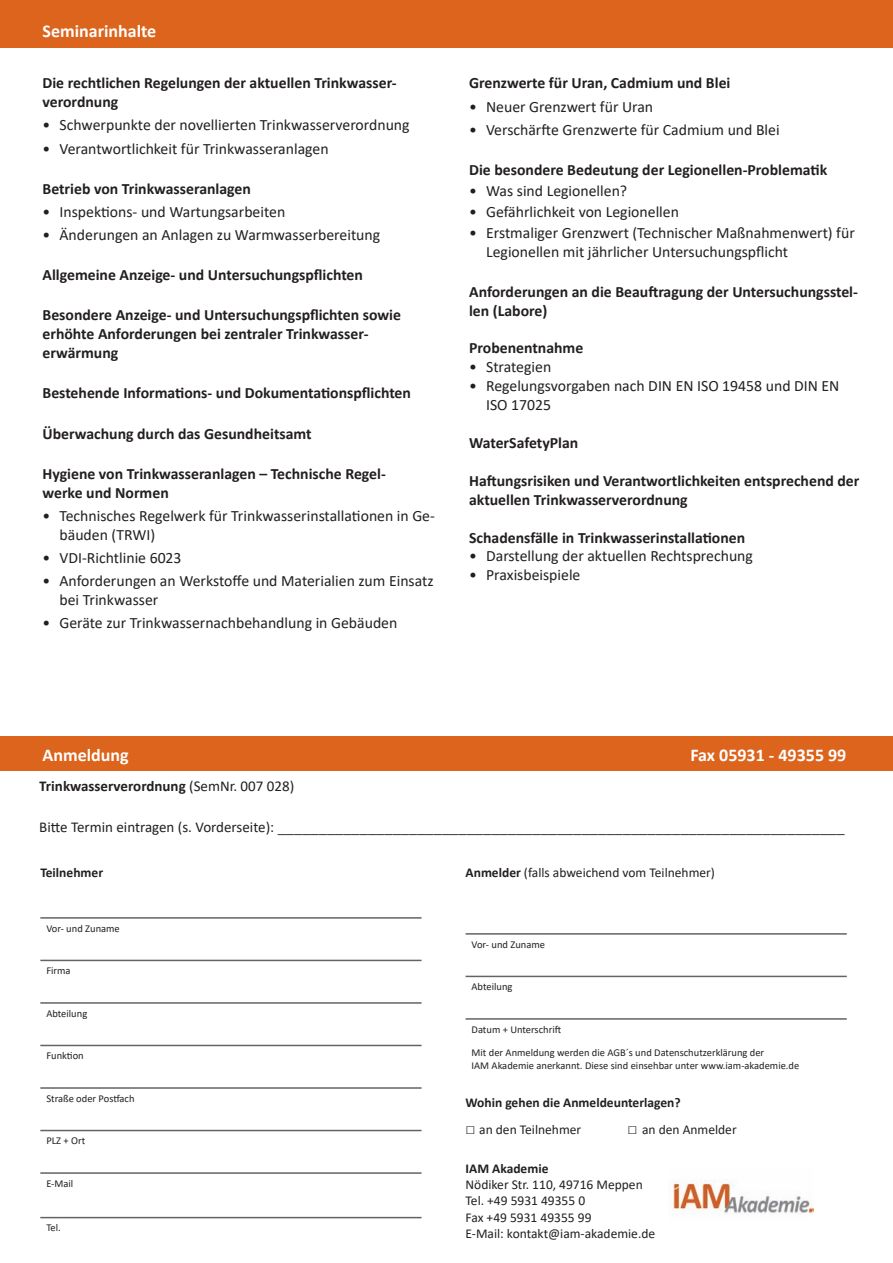
<style>
.page{position:relative;width:893px;height:1263px;background:#fff}
.page>*{position:absolute;margin:0;border:0;box-sizing:border-box;transform-origin:0 0}
.t1{font:700 18px "Calibri";color:#fff}
.t2{font:16.5px "Calibri";color:#3e3e3f}
.t3{font:15.75px/18.9px "Calibri";color:#231f20}
.t4{font:700 15.75px/18.9px "Calibri";color:#231f20}
.t5{font:700 15px "Calibri";color:#231f20}
.t6{font:13.5px/16.2px "Calibri";color:#231f20}
.t7{font:700 13.5px "Calibri";color:#231f20}
.t8{font:10.5px/12.6px "Calibri";color:#231f20}
.s1{font-weight:400}
.s2{font-size:15px;color:#231f20}
.s3{font-weight:700}
.s4{font-family:"Arial";font-weight:700;font-size:16.5px}
</style>
<div class="page">
<div style="left:0;top:0;width:893px;height:48px;background:#dc641c"></div>
<div style="left:0;top:737px;width:893px;height:34px;background:#dc641c"></div>
<hr style="left:40px;top:917px;width:382px;height:2px;background:#636366">
<hr style="left:40px;top:960px;width:382px;height:1px;background:#636366">
<hr style="left:40px;top:1002px;width:382px;height:2px;background:#636366">
<hr style="left:40px;top:1045px;width:382px;height:1px;background:#636366">
<hr style="left:40px;top:1087px;width:382px;height:2px;background:#636366">
<hr style="left:40px;top:1130px;width:382px;height:1px;background:#636366">
<hr style="left:40px;top:1172px;width:382px;height:2px;background:#636366">
<hr style="left:40px;top:1217px;width:382px;height:1px;background:#636366">
<hr style="left:466px;top:933px;width:381px;height:2px;background:#636366">
<hr style="left:466px;top:976px;width:381px;height:1px;background:#636366">
<hr style="left:466px;top:1018px;width:381px;height:2px;background:#636366">
<img style="left:673px;top:1180px;width:141px;height:35px">
<p class="t1" style="left:43px;top:18px;width:115px">Seminarinhalte</p>
<p class="t4" style="left:43px;top:73px;width:356px">Die rechtlichen Regelungen der aktuellen Trinkwasser&shy;verordnung</p>
<p class="t3" style="left:43px;top:115px;width:369px">• Schwerpunkte der novellierten Trinkwasserverordnung</p>
<p class="t3" style="left:43px;top:138px;width:288px">• Verantwortlichkeit für Trinkwasseranlagen</p>
<p class="t4" style="left:43px;top:179px;width:210px">Betrieb von Trinkwasseranlagen</p>
<p class="t3" style="left:43px;top:202px;width:244px">• Inspektions- und Wartungsarbeiten</p>
<p class="t3" style="left:43px;top:225px;width:339px">• Änderungen an Anlagen zu Warmwasserbereitung</p>
<p class="t4" style="left:43px;top:265px;width:322px">Allgemeine Anzeige- und Untersuchungspflichten</p>
<p class="t4" style="left:43px;top:305px;width:360px">Besondere Anzeige- und Untersuchungspflichten sowie erhöhte Anforderungen bei zentraler Trinkwasser&shy;erwärmung</p>
<p class="t4" style="left:43px;top:383px;width:370px">Bestehende Informations- und Dokumentationspflichten</p>
<p class="t4" style="left:43px;top:424px;width:271px">Überwachung durch das Gesundheitsamt</p>
<p class="t4" style="left:43px;top:464px;width:345px">Hygiene von Trinkwasseranlagen – Technische Regel&shy;werke und Normen</p>
<p class="t3" style="left:60px;top:506px;width:377px;text-indent:-17px">• Technisches Regelwerk für Trinkwasserinstallationen in Ge&shy;bäuden (TRWI)</p>
<p class="t3" style="left:43px;top:548px;width:141px">• VDI-Richtlinie 6023</p>
<p class="t3" style="left:60px;top:571px;width:376px;text-indent:-17px">• Anforderungen an Werkstoffe und Materialien zum Einsatz bei Trinkwasser</p>
<p class="t3" style="left:43px;top:613px;width:356px">• Geräte zur Trinkwassernachbehandlung in Gebäuden</p>
<p class="t4" style="left:469px;top:73px;width:263px">Grenzwerte für Uran, Cadmium und Blei</p>
<p class="t3" style="left:469px;top:96px;width:186px">• Neuer Grenzwert für Uran</p>
<p class="t3" style="left:469px;top:120px;width:312px">• Verschärfte Grenzwerte für Cadmium und Blei</p>
<p class="t4" style="left:469px;top:160px;width:360px">Die besondere Bedeutung der Legionellen-Problematik</p>
<p class="t3" style="left:469px;top:181px;width:160px">• Was sind Legionellen?</p>
<p class="t3" style="left:469px;top:202px;width:211px">• Gefährlichkeit von Legionellen</p>
<p class="t3" style="left:486px;top:223px;width:370px;text-indent:-17px">• Erstmaliger Grenzwert (Technischer Maßnahmenwert) für<br>Legionellen mit jährlicher Untersuchungspflicht</p>
<p class="t4" style="left:469px;top:282px;width:390px">Anforderungen an die Beauftragung der Untersuchungsstel&shy;len (Labore)</p>
<p class="t4" style="left:469px;top:339px;width:116px">Probenentnahme</p>
<p class="t3" style="left:469px;top:357px;width:84px">• Strategien</p>
<p class="t3" style="left:486px;top:376px;width:355px;text-indent:-17px">• Regelungsvorgaben nach DIN EN ISO 19458 und DIN EN<br>ISO 17025</p>
<p class="t4" style="left:469px;top:433px;width:111px">WaterSafetyPlan</p>
<p class="t4" style="left:469px;top:471px;width:392px">Haftungsrisiken und Verantwortlichkeiten entsprechend der aktuellen Trinkwasserverordnung</p>
<p class="t4" style="left:469px;top:528px;width:278px">Schadensfälle in Trinkwasserinstallationen</p>
<p class="t3" style="left:469px;top:546px;width:285px">• Darstellung der aktuellen Rechtsprechung</p>
<p class="t3" style="left:469px;top:565px;width:113px">• Praxisbeispiele</p>
<p class="t1" style="left:43px;top:742px;width:88px">Anmeldung</p>
<p class="t1" style="left:690px;top:742px;width:158px">Fax 05931 - 49355 99</p>
<p class="t5" style="left:39px;top:775px;width:256px">Trinkwasserverordnung <span class="s1">(SemNr. 007 028)</span></p>
<p class="t2" style="left:39px;top:815px;width:807px"><span class="s2">Bitte Termin eintragen (s. Vorderseite):</span> _____________________________________________________________________</p>
<p class="t7" style="left:40px;top:863px;width:64px">Teilnehmer</p>
<p class="t8" style="left:46px;top:922px;width:75px">Vor- und Zuname</p>
<p class="t8" style="left:46px;top:964px;width:26px">Firma</p>
<p class="t8" style="left:46px;top:1007px;width:42px">Abteilung</p>
<p class="t8" style="left:46px;top:1049px;width:39px">Funktion</p>
<p class="t8" style="left:46px;top:1092px;width:90px">Straße oder Postfach</p>
<p class="t8" style="left:46px;top:1134px;width:40px">PLZ + Ort</p>
<p class="t8" style="left:46px;top:1177px;width:29px">E-Mail</p>
<p class="t8" style="left:46px;top:1221px;width:16px">Tel.</p>
<p class="t6" style="left:466px;top:864px;width:251px"><span class="s3">Anmelder</span> (falls abweichend vom Teilnehmer)</p>
<p class="t8" style="left:472px;top:938px;width:75px">Vor- und Zuname</p>
<p class="t8" style="left:472px;top:980px;width:42px">Abteilung</p>
<p class="t8" style="left:472px;top:1023px;width:91px">Datum + Unterschrift</p>
<p class="t8" style="left:472px;top:1046px;width:329px">Mit der Anmeldung werden die AGB´s und Datenschutzerklärung der<br>IAM Akademie anerkannt. Diese sind einsehbar unter www.iam-akademie.de</p>
<p class="t7" style="left:466px;top:1093px;width:217px">Wohin gehen die Anmeldeunterlagen?</p>
<p class="t6" style="left:466px;top:1121px;width:117px"><span class="s4">□</span> an den Teilnehmer</p>
<p class="t6" style="left:628px;top:1121px;width:111px"><span class="s4">□</span> an den Anmelder</p>
<p class="t7" style="left:466px;top:1159px;width:84px">IAM Akademie</p>
<p class="t6" style="left:466px;top:1176px;width:191px">Nödiker Str. 110, 49716 Meppen<br>Tel. +49 5931 49355 0<br>Fax +49 5931 49355 99<br>E-Mail: kontakt@iam-akademie.de</p>
</div>
